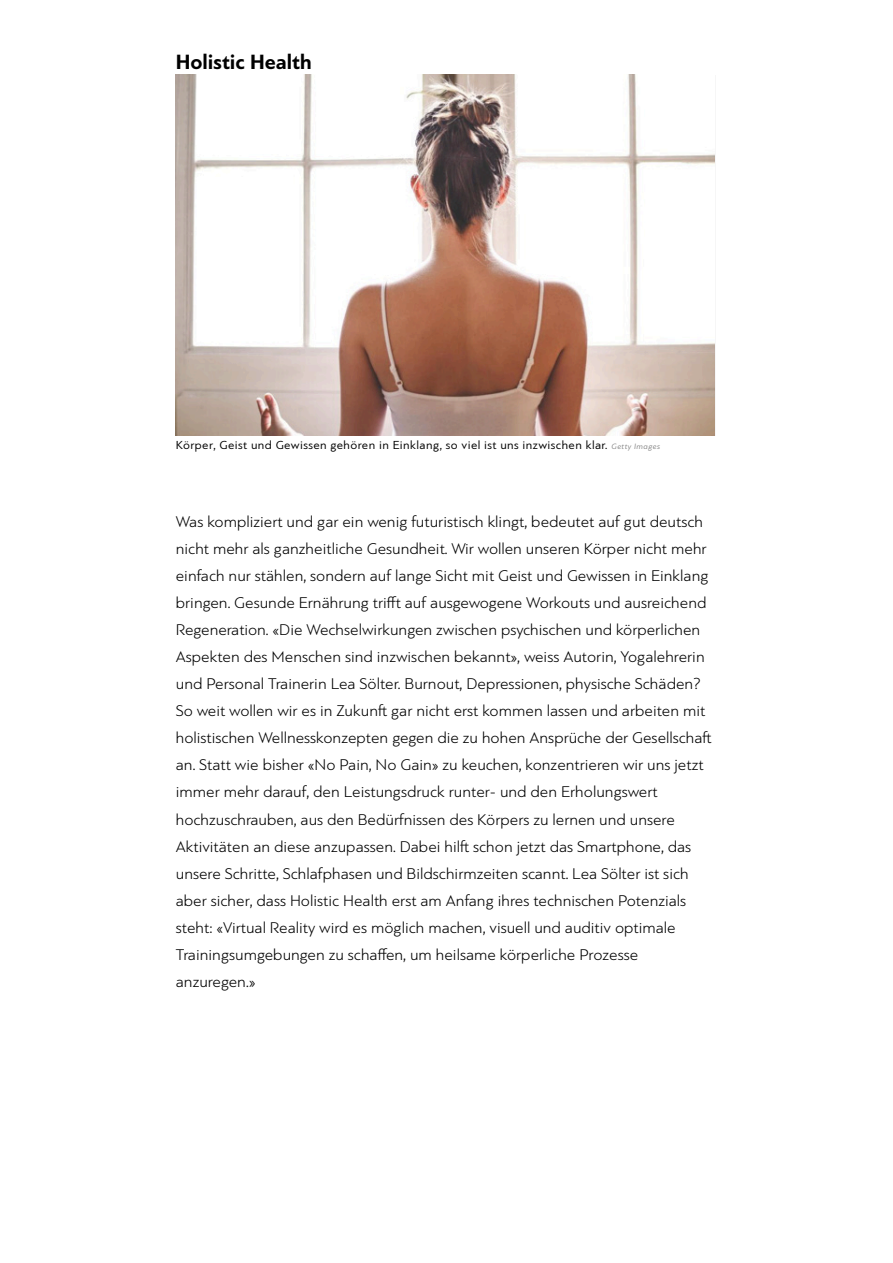
<style>
.page{position:relative;width:893px;height:1263px;background:#fff}
.page>*{position:absolute;margin:0;border:0;box-sizing:border-box;transform-origin:0 0}
.t1{font:700 21.3px "PF Bague Sans Pro";color:#000}
.t2{font:300 16.35px/27px "PF Bague Sans Pro";color:#000}
.t3{font:12.3px "PF Bague Sans Pro";letter-spacing:.035em;color:#000}
.s1{font-style:italic;font-size:8.25px;color:#888}
</style>
<div class="page">
<img style="left:176px;top:74px;width:538px;height:362px">
<svg style="left:675px;top:83px;width:33px;height:33px"></svg>
<h1 class="t1" style="left:176px;top:49px;width:138px">Holistic Health</h1>
<p class="t3" style="left:176px;top:438px;width:486px">Körper, Geist und Gewissen gehören in Einklang, so viel ist uns inzwischen klar. <span class="s1">Getty Images</span></p>
<p class="t2" style="left:176px;top:509px;width:537px">Was kompliziert und gar ein wenig futuristisch klingt, bedeutet auf gut deutsch nicht mehr als ganzheitliche Gesundheit. Wir wollen unseren Körper nicht mehr einfach nur stählen, sondern auf lange Sicht mit Geist und Gewissen in Einklang bringen. Gesunde Ernährung trifft auf ausgewogene Workouts und ausreichend Regeneration. «Die Wechselwirkungen zwischen psychischen und körperlichen Aspekten des Menschen sind inzwischen bekannt», weiss Autorin, Yogalehrerin und Personal Trainerin Lea Sölter. Burnout, Depressionen, physische Schäden?<br>So weit wollen wir es in Zukunft gar nicht erst kommen lassen und arbeiten mit holistischen Wellnesskonzepten gegen die zu hohen Ansprüche der Gesellschaft an. Statt wie bisher «No Pain, No Gain» zu keuchen, konzentrieren wir uns jetzt immer mehr darauf, den Leistungsdruck runter- und den Erholungswert hochzuschrauben, aus den Bedürfnissen des Körpers zu lernen und unsere Aktivitäten an diese anzupassen. Dabei hilft schon jetzt das Smartphone, das unsere Schritte, Schlafphasen und Bildschirmzeiten scannt. Lea Sölter ist sich aber sicher, dass Holistic Health erst am Anfang ihres technischen Potenzials steht: «Virtual Reality wird es möglich machen, visuell und auditiv optimale Trainingsumgebungen zu schaffen, um heilsame körperliche Prozesse anzuregen.»</p>
</div>
